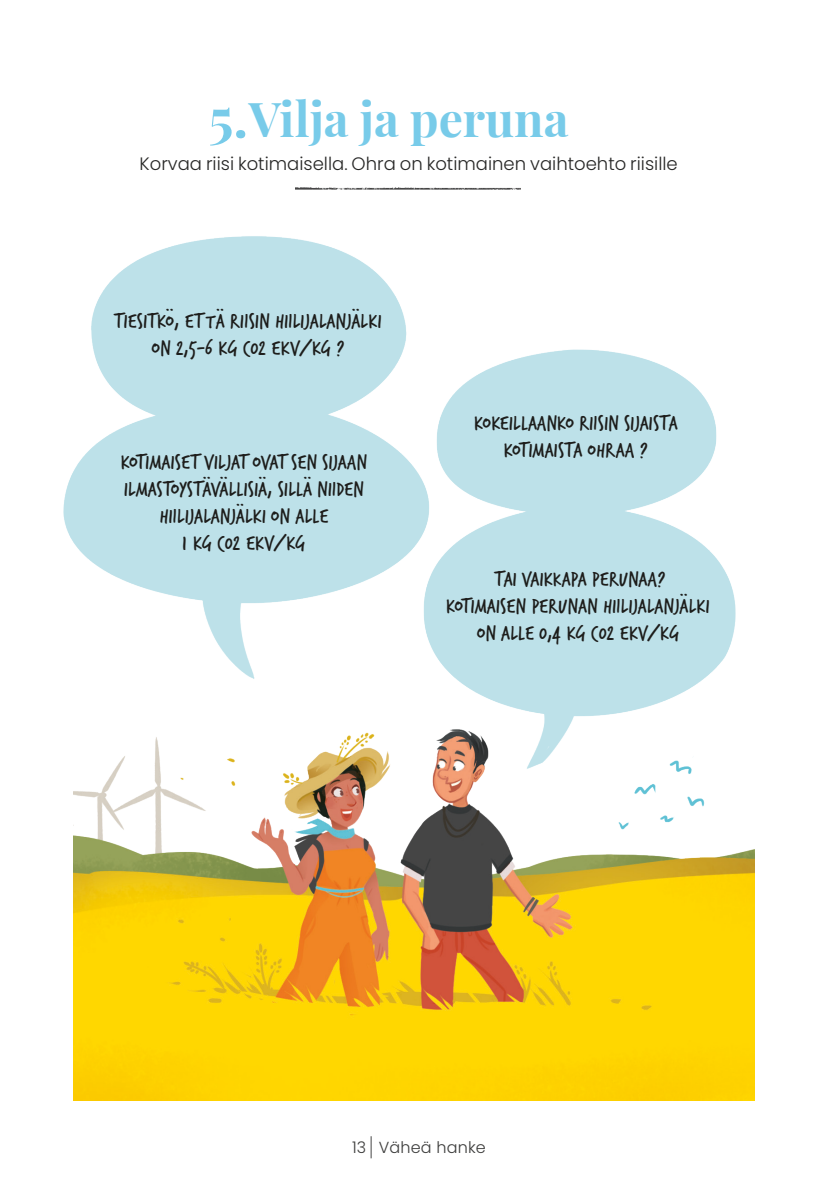
<style>
.page{position:relative;width:840px;height:1191px;background:#fff}
.page>*{position:absolute;margin:0;border:0;box-sizing:border-box;transform-origin:0 0}
.t1{font:700 54px "Playfair Display";color:#78cbe9}
.Aihe_Reseptiin{font:700 48px "Playfair Display";color:#78cbe9}
.Puhekuplat{font:22px/27px "Verveine";letter-spacing:-.005em;color:#1d1d1b;text-align:center}
.Leipäteksti{font:300 18px "Poppins";color:#272726}
.t2{font:300 16px "Poppins";letter-spacing:.01em;color:#3d3d3c}
</style>
<div class="page">
<svg style="left:370px;top:1136px;width:1px;height:22px"></svg>
<img style="left:74px;top:813px;width:680px;height:287px">
<img style="left:63px;top:236px;width:673px;height:577px">
<img style="left:295px;top:187px;width:225px;height:2px">
<img style="left:529px;top:706px;width:208px;height:128px">
<p class="t1" style="left:208px;top:75px;width:41px">5.</p>
<p class="Aihe_Reseptiin" style="left:249px;top:82px;width:321px">Vilja ja peruna</p>
<p class="Leipäteksti" style="left:139px;top:153px;width:539px">Korvaa riisi kotimaisella. Ohra on kotimainen vaihtoehto riisille</p>
<p class="Puhekuplat" style="left:114px;top:308px;width:269px">TIESITKÖ, ETTÄ RIISIN HIILIJALANJÄLKI<br>ON 2,5-6 KG C02 EKV/KG ?</p>
<p class="Puhekuplat" style="left:120px;top:449px;width:248px">KOTIMAISET VILJAT OVAT SEN SIJAAN</p>
<p class="Puhekuplat" style="left:124px;top:476px;width:241px">ILMASTOYSTÄVÄLLISIÄ, SILLÄ NIIDEN</p>
<p class="Puhekuplat" style="left:159px;top:503px;width:170px">HIILIJALANJÄLKI ON ALLE</p>
<p class="Puhekuplat" style="left:182px;top:530px;width:124px">1 KG C02 EKV/KG</p>
<p class="Puhekuplat" style="left:473px;top:409px;width:205px">KOKEILLAANKO RIISIN SIJAISTA<br>KOTIMAISTA OHRAA ?</p>
<p class="Puhekuplat" style="left:494px;top:565px;width:172px">TAI VAIKKAPA PERUNAA?</p>
<p class="Puhekuplat" style="left:445px;top:592px;width:265px">KOTIMAISEN PERUNAN HIILIJALANJÄLKI</p>
<p class="Puhekuplat" style="left:476px;top:619px;width:204px">ON ALLE 0,4 KG C02 EKV/KG</p>
<p class="t2" style="left:352px;top:1137px;width:135px">13 Väheä hanke</p>
</div>
